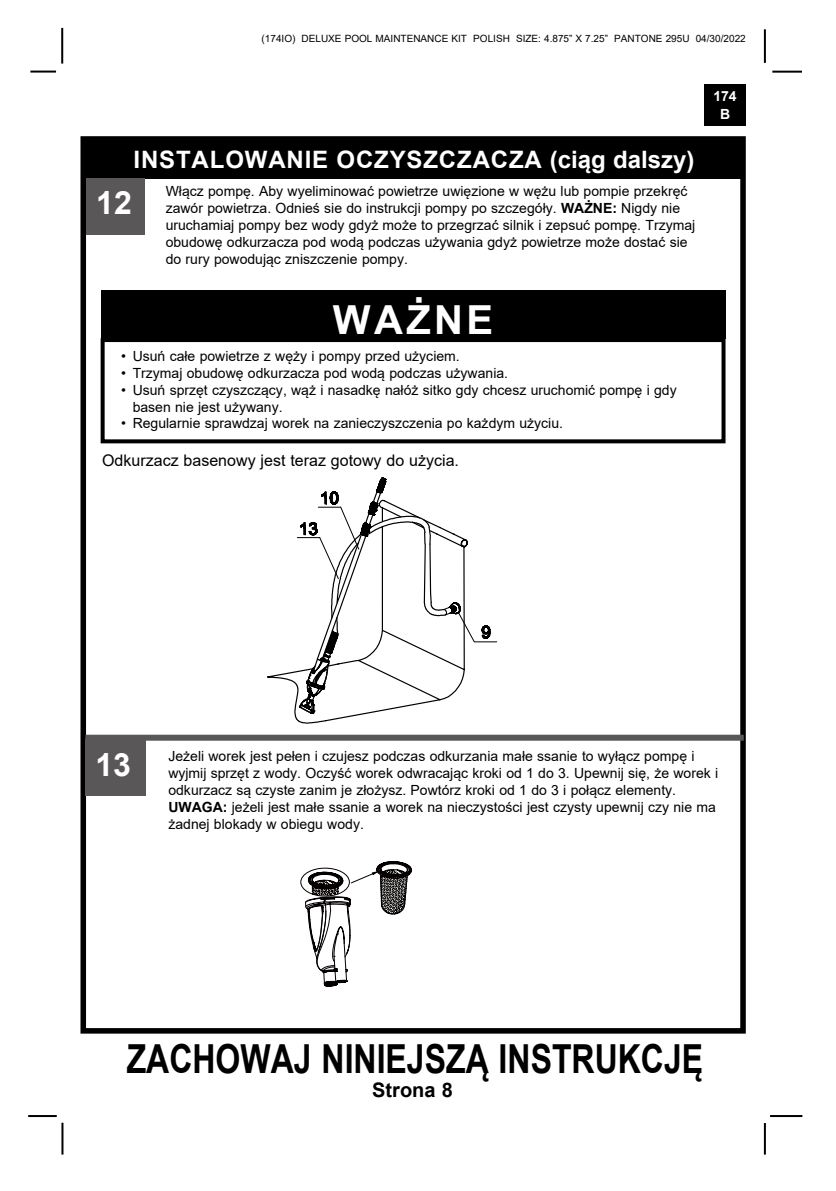
<style>
.page{position:relative;width:836px;height:1191px;background:#fff}
.page>*{position:absolute;margin:0;border:0;box-sizing:border-box;transform-origin:0 0}
.t1{font:700 40px "Arial";color:#000;scale:.8 1}
.t2{font:700 40px "Arial";letter-spacing:.085em;color:#fff}
.t3{font:700 32px "Arial";color:#fff}
.t4{font:700 24px "Arial";letter-spacing:.035em;color:#fff}
.t5{font:700 20px "Arial";color:#000}
.t6{font:16px "Arial";color:#000}
.t7{font:14px/16.8px "Arial";color:#000}
.t8{font:700 14px/18px "Arial";color:#fff;text-align:center}
.t9{font:10px "Arial";color:#000}
.s1{font-weight:700}
</style>
<div class="page">
<hr style="left:769px;top:1115px;width:33px;height:2px;background:#000">
<hr style="left:772px;top:71px;width:29px;height:2px;background:#000">
<hr style="left:763px;top:29px;width:2px;height:34px;background:#000">
<hr style="left:763px;top:1123px;width:2px;height:31px;background:#000">
<div style="left:80px;top:136px;width:665px;height:897px;border:6px solid #000"></div>
<div style="left:704px;top:84px;width:41px;height:41px;background:#000"></div>
<hr style="left:30px;top:71px;width:26px;height:2px;background:#000">
<hr style="left:61px;top:28px;width:2px;height:36px;background:#000">
<hr style="left:61px;top:1122px;width:2px;height:32px;background:#000">
<hr style="left:28px;top:1115px;width:29px;height:2px;background:#000">
<div style="left:86px;top:140px;width:654px;height:39px;background:#000"></div>
<div style="left:86px;top:178px;width:58px;height:57px;background:#595757"></div>
<svg style="left:228px;top:477px;width:280px;height:510px"></svg>
<div style="left:300px;top:868px;width:49px;height:28px;border:1px solid #040000;border-radius:50%"></div>
<div style="left:85px;top:739px;width:60px;height:56px;background:#595757"></div>
<div style="left:85px;top:734px;width:658px;height:6px;background:#595757"></div>
<div style="left:100px;top:290px;width:625px;height:49px;background:#000"></div>
<div style="left:101px;top:338px;width:624px;height:105px;border:4px solid #000"></div>
<p class="t9" style="left:261px;top:31px;width:485px">(174IO) DELUXE POOL MAINTENANCE KIT POLISH SIZE: 4.875” X 7.25” PANTONE 295U 04/30/2022</p>
<h3 class="t4" style="left:133px;top:142px;width:562px">INSTALOWANIE OCZYSZCZACZA (ciąg dalszy)</h3>
<h2 class="t3" style="left:96px;top:180px;width:37px">12</h2>
<p class="t7" style="left:166px;top:183px;width:531px">Włącz pompę. Aby wyeliminować powietrze uwięzione w wężu lub pompie przekręć zawór powietrza. Odnieś sie do instrukcji pompy po szczegóły. <span class="s1">WAŻNE:</span> Nigdy nie uruchamiaj pompy bez wody gdyż może to przegrzać silnik i zepsuć pompę. Trzymaj obudowę odkurzacza pod wodą podczas używania gdyż powietrze może dostać sie do rury powodując zniszczenie pompy.</p>
<h1 class="t2" style="left:333px;top:292px;width:162px">WAŻNE</h1>
<p class="t7" style="left:121px;top:348px;width:340px">• Usuń całe powietrze z węży i pompy przed użyciem.</p>
<p class="t7" style="left:121px;top:364px;width:388px">• Trzymaj obudowę odkurzacza pod wodą podczas używania.</p>
<p class="t7" style="left:133px;top:381px;width:545px;text-indent:-11px">• Usuń sprzęt czyszczący, wąż i nasadkę nałóż sitko gdy chcesz uruchomić pompę i gdy basen nie jest używany.</p>
<p class="t7" style="left:121px;top:415px;width:443px">• Regularnie sprawdzaj worek na zanieczyszczenia po każdym użyciu.</p>
<p class="t6" style="left:102px;top:450px;width:358px">Odkurzacz basenowy jest teraz gotowy do użycia.</p>
<p class="t8" style="left:713px;top:87px;width:25px">174<br>B</p>
<h2 class="t3" style="left:95px;top:742px;width:37px">13</h2>
<p class="t7" style="left:168px;top:748px;width:551px">Jeżeli worek jest pełen i czujesz podczas odkurzania małe ssanie to wyłącz pompę i wyjmij sprzęt z wody. Oczyść worek odwracając kroki od 1 do 3. Upewnij się, że worek i odkurzacz są czyste zanim je złożysz. Powtórz kroki od 1 do 3 i połącz elementy.<br><span class="s1">UWAGA:</span> jeżeli jest małe ssanie a worek na nieczystości jest czysty upewnij czy nie ma żadnej blokady w obiegu wody.</p>
<h1 class="t1" style="left:127px;top:1030px;width:722px">ZACHOWAJ NINIEJSZĄ INSTRUKCJĘ</h1>
<h3 class="t5" style="left:372px;top:1075px;width:82px">Strona 8</h3>
</div>
